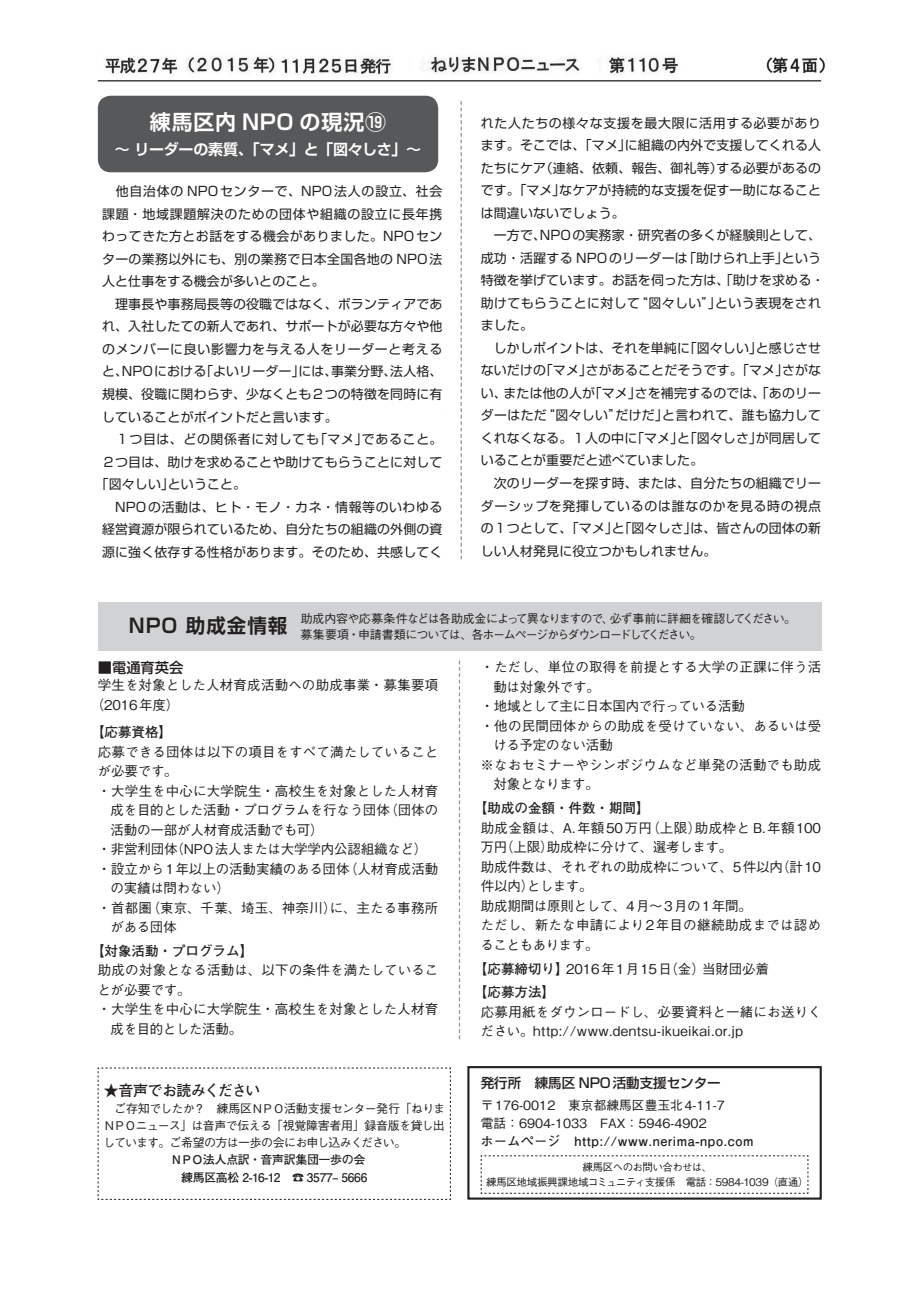
<style>
.page{position:relative;width:919px;height:1289px;background:#fff}
.page>*{position:absolute;margin:0;border:0;box-sizing:border-box;transform-origin:0 0}
.t1{font:700 21px "Shin Go Pro De";letter-spacing:.04em;color:#fff}
.t2{font:700 15px "Shin Go Pro De";letter-spacing:-.015em;color:#fff}
.t3{font:700 15px "Futo Go B101 Pro";letter-spacing:-.045em;color:#231f20}
.t4{font:500 14.25px "Shin Go Pro";color:#231f20}
.t5{font:500 13.5px/19.5px "Gothic BBB Pro";letter-spacing:.005em;color:#231f20}
.t6{font:500 13.5px/19.5px "Gothic BBB Pro";letter-spacing:.025em;color:#231f20}
.t7{font:500 13.5px "Gothic BBB Pro";letter-spacing:-.015em;color:#231f20}
.t8{font:500 13.5px "Gothic BBB Pro";letter-spacing:-.02em;color:#231f20}
.t9{font:700 13.5px "Futo Go B101 Pro";color:#231f20}
.t10{font:500 13.5px "Shin Go Pro";color:#231f20}
.t11{font:500 13.5px "Gothic BBB Pro";letter-spacing:-.025em;color:#231f20}
.t12{font:500 13.5px "Gothic BBB Pro";letter-spacing:-.03em;color:#231f20}
.t13{font:12.9px/22.5px "Shin Go Pro";letter-spacing:.015em;color:#231f20}
.t14{font:12.9px "Shin Go Pro";letter-spacing:.06em;color:#231f20}
.t15{font:12.9px "Shin Go Pro";letter-spacing:.055em;color:#231f20}
.t16{font:12.9px "Shin Go Pro";letter-spacing:.04em;color:#231f20}
.t17{font:12.9px "Shin Go Pro";letter-spacing:.045em;color:#231f20}
.t18{font:500 12.75px/18px "Gothic BBB Pro";color:#231f20}
.t19{font:700 12.75px "Futo Go B101 Pro";letter-spacing:.05em;color:#231f20}
.t20{font:500 12px/16.5px "Gothic BBB Pro";letter-spacing:-.09em;color:#231f20}
.t21{font:500 12px/17.2px "Gothic BBB Pro";letter-spacing:-.065em;color:#231f20;text-align:justify}
.t22{font:700 12px/17.2px "Futo Go B101 Pro";letter-spacing:-.03em;color:#231f20;text-align:center}
.t23{font:500 10.5px/15px "Gothic BBB Pro";letter-spacing:-.04em;color:#231f20;text-align:center}
.s1{font-family:"Futo Go B101 Pro";font-weight:700}
</style>
<div class="page">
<img style="left:105px;top:56px;width:720px;height:18px">
<hr style="left:98px;top:80px;width:723px;height:1px;background:#231f20">
<svg style="left:98px;top:1067px;width:353px;height:133px"></svg>
<div style="left:467px;top:1066px;width:354px;height:133px;border:2px solid #231f20"></div>
<svg style="left:480px;top:1155px;width:328px;height:38px"></svg>
<div style="left:98px;top:96px;width:340px;height:76px;background:#57585a;border-radius:13px"></div>
<svg style="left:460px;top:101px;width:2px;height:458px"></svg>
<div style="left:98px;top:602px;width:723px;height:48px;background:#d1d2d4"></div>
<svg style="left:459px;top:660px;width:1px;height:379px"></svg>
<h1 class="t1" style="left:150px;top:105px;width:238px">練馬区内 NPO の現況⑲</h1>
<p class="t2" style="left:115px;top:137px;width:308px">〜リーダーの素質、「マメ」と「図々しさ」〜</p>
<p class="t14" style="left:102px;top:181px;width:342px">　他自治体の NPOセンターで、NPO法人の設立、社会</p>
<p class="t14" style="left:102px;top:203px;width:342px">課題・地域課題解決のための団体や組織の設立に長年携</p>
<p class="t16" style="left:102px;top:226px;width:342px">わってきた方とお話をする機会がありました。NPOセン</p>
<p class="t13" style="left:102px;top:246px;width:342px">ターの業務以外にも、別の業務で日本全国各地の NPO法</p>
<p class="t13" style="left:102px;top:269px;width:224px">人と仕事をする機会が多いとのこと。</p>
<p class="t13" style="left:102px;top:291px;width:342px">　理事長や事務局長等の役職ではなく、ボランティアであ</p>
<p class="t13" style="left:102px;top:314px;width:342px">れ、入社したての新人であれ、サポートが必要な方々や他</p>
<p class="t15" style="left:102px;top:338px;width:342px">のメンバーに良い影響力を与える人をリーダーと考える</p>
<p class="t13" style="left:102px;top:359px;width:342px">と、NPOにおける「よいリーダー」には、事業分野、法人格、</p>
<p class="t13" style="left:102px;top:381px;width:342px">規模、役職に関わらず、少なくとも 2つの特徴を同時に有</p>
<p class="t13" style="left:102px;top:404px;width:237px">していることがポイントだと言います。</p>
<p class="t15" style="left:102px;top:428px;width:342px">　１つ目は、どの関係者に対しても「マメ」であること。</p>
<p class="t13" style="left:102px;top:449px;width:342px">２つ目は、助けを求めることや助けてもらうことに対して</p>
<p class="t13" style="left:96px;top:471px;width:152px">「図々しい」ということ。</p>
<p class="t17" style="left:102px;top:496px;width:342px">　NPOの活動は、ヒト・モノ・カネ・情報等のいわゆる</p>
<p class="t13" style="left:102px;top:516px;width:342px">経営資源が限られているため、自分たちの組織の外側の資</p>
<p class="t13" style="left:102px;top:539px;width:342px">源に強く依存する性格があります。そのため、共感してく</p>
<p class="t13" style="left:480px;top:110px;width:345px">れた人たちの様々な支援を最大限に活用する必要があります。そこでは、「マメ」に組織の内外で支援してくれる人たちにケア（連絡、依頼、報告、御礼等）する必要があるのです。「マメ」なケアが持続的な支援を促す一助になることは間違いないでしょう。<br>　一方で、NPOの実務家・研究者の多くが経験則として、成功・活躍する NPOのリーダーは「助けられ上手」という特徴を挙げています。お話を伺った方は、「助けを求める・助けてもらうことに対して“図々しい”」という表現をされました。<br>　しかしポイントは、それを単純に「図々しい」と感じさせないだけの「マメ」さがあることだそうです。「マメ」さがない、または他の人が「マメ」さを補完するのでは、「あのリーダーはただ“図々しい”だけだ」と言われて、誰も協力してくれなくなる。１人の中に「マメ」と「図々しさ」が同居していることが重要だと述べていました。<br>　次のリーダーを探す時、または、自分たちの組織でリーダーシップを発揮しているのは誰なのかを見る時の視点の１つとして、「マメ」と「図々しさ」は、皆さんの団体の新しい人材発見に役立つかもしれません。</p>
<p class="t20" style="left:129px;top:608px;width:668px;text-indent:172px">助成内容や応募条件などは各助成金によって異なりますので、必ず事前に詳細を確認してください。<br><sup>NPO</sup> <sup>助成金情報</sup> 募集要項・申請書類については、各ホームページからダウンロードしてください。</p>
<p class="t4" style="left:98px;top:656px;width:87px">■電通育英会</p>
<p class="t5" style="left:91px;top:673px;width:349px;text-indent:7px">学生を対象とした人材育成活動への助成事業・募集要項（2016年度）</p>
<p class="t9" style="left:91px;top:721px;width:82px">【応募資格】</p>
<p class="t5" style="left:98px;top:740px;width:342px">応募できる団体は以下の項目をすべて満たしていること</p>
<p class="t5" style="left:98px;top:759px;width:82px">が必要です。</p>
<p class="t5" style="left:98px;top:779px;width:342px">・大学生を中心に大学院生・高校生を対象とした人材育</p>
<p class="t7" style="left:110px;top:799px;width:329px">成を目的とした活動・プログラムを行なう団体（団体の</p>
<p class="t5" style="left:110px;top:818px;width:215px">活動の一部が人材育成活動でも可）</p>
<p class="t7" style="left:98px;top:838px;width:331px">・非営利団体（NPO法人または大学学内公認組織など）</p>
<p class="t5" style="left:98px;top:857px;width:342px">・設立から1年以上の活動実績のある団体（人材育成活動</p>
<p class="t8" style="left:110px;top:877px;width:121px">の実績は問わない）</p>
<p class="t5" style="left:98px;top:896px;width:342px">・首都圏（東京、千葉、埼玉、神奈川）に、主たる事務所</p>
<p class="t5" style="left:110px;top:915px;width:68px">がある団体</p>
<p class="t9" style="left:91px;top:940px;width:163px">【対象活動・プログラム】</p>
<p class="t5" style="left:98px;top:958px;width:342px">助成の対象となる活動は、以下の条件を満たしているこ</p>
<p class="t5" style="left:97px;top:978px;width:95px">とが必要です。</p>
<p class="t5" style="left:98px;top:997px;width:342px">・大学生を中心に大学院生・高校生を対象とした人材育</p>
<p class="t11" style="left:110px;top:1018px;width:133px">成を目的とした活動。</p>
<p class="t3" style="left:104px;top:1078px;width:158px">★音声でお読みください</p>
<p class="t21" style="left:103px;top:1097px;width:343px;text-indent:11px">ご存知でしたか？　練馬区ＮＰＯ活動支援センター発行「ねりまＮＰＯニュース」は音声で伝える「視覚障害者用」録音版を貸し出しています。ご希望の方は一歩の会にお申し込みください。</p>
<p class="t22" style="left:170px;top:1149px;width:208px">ＮＰＯ法人点訳・音声訳集団一歩の会　練馬区高松 2-16-12　☎ 3577– 5666</p>
<p class="t5" style="left:480px;top:656px;width:342px">・ただし、単位の取得を前提とする大学の正課に伴う活</p>
<p class="t7" style="left:493px;top:676px;width:108px">動は対象外です。</p>
<p class="t8" style="left:480px;top:695px;width:266px">・地域として主に日本国内で行っている活動</p>
<p class="t5" style="left:480px;top:714px;width:342px">・他の民間団体からの助成を受けていない、あるいは受</p>
<p class="t8" style="left:493px;top:734px;width:121px">ける予定のない活動</p>
<p class="t5" style="left:480px;top:753px;width:342px">※なおセミナーやシンポジウムなど単発の活動でも助成</p>
<p class="t12" style="left:493px;top:773px;width:107px">対象となります。</p>
<p class="t9" style="left:474px;top:797px;width:177px">【助成の金額・件数・期間】</p>
<p class="t5" style="left:480px;top:816px;width:342px">助成金額は、A.年額50万円（上限）助成枠と B.年額100万円（上限）助成枠に分けて、選考します。<br>助成件数は、それぞれの助成枠について、5件以内（計10件以内）とします。<br>助成期間は原則として、4月～3月の1年間。<br>ただし、新たな申請により2年目の継続助成までは認めることもあります。</p>
<p class="t5" style="left:474px;top:957px;width:296px"><span class="s1">【応募締切り】</span>2016年1月15日（金）当財団必着</p>
<p class="t9" style="left:474px;top:981px;width:82px">【応募方法】</p>
<p class="t6" style="left:480px;top:1000px;width:342px">応募用紙をダウンロードし、必要資料と一緒にお送りください。http://www.dentsu-ikueikai.or.jp</p>
<p class="t10" style="left:480px;top:1071px;width:241px">発行所　練馬区 NPO活動支援センター</p>
<p class="t18" style="left:480px;top:1094px;width:245px">〒176-0012　東京都練馬区豊玉北4-11-7電話：6904-1033　FAX：5946-4902</p>
<p class="t19" style="left:480px;top:1130px;width:274px">ホームページ　http://www.nerima-npo.com</p>
<p class="t23" style="left:486px;top:1158px;width:324px">練馬区へのお問い合わせは、<br>練馬区地域振興課地域コミュニティ支援係　電話：5984-1039（直通）</p>
</div>
